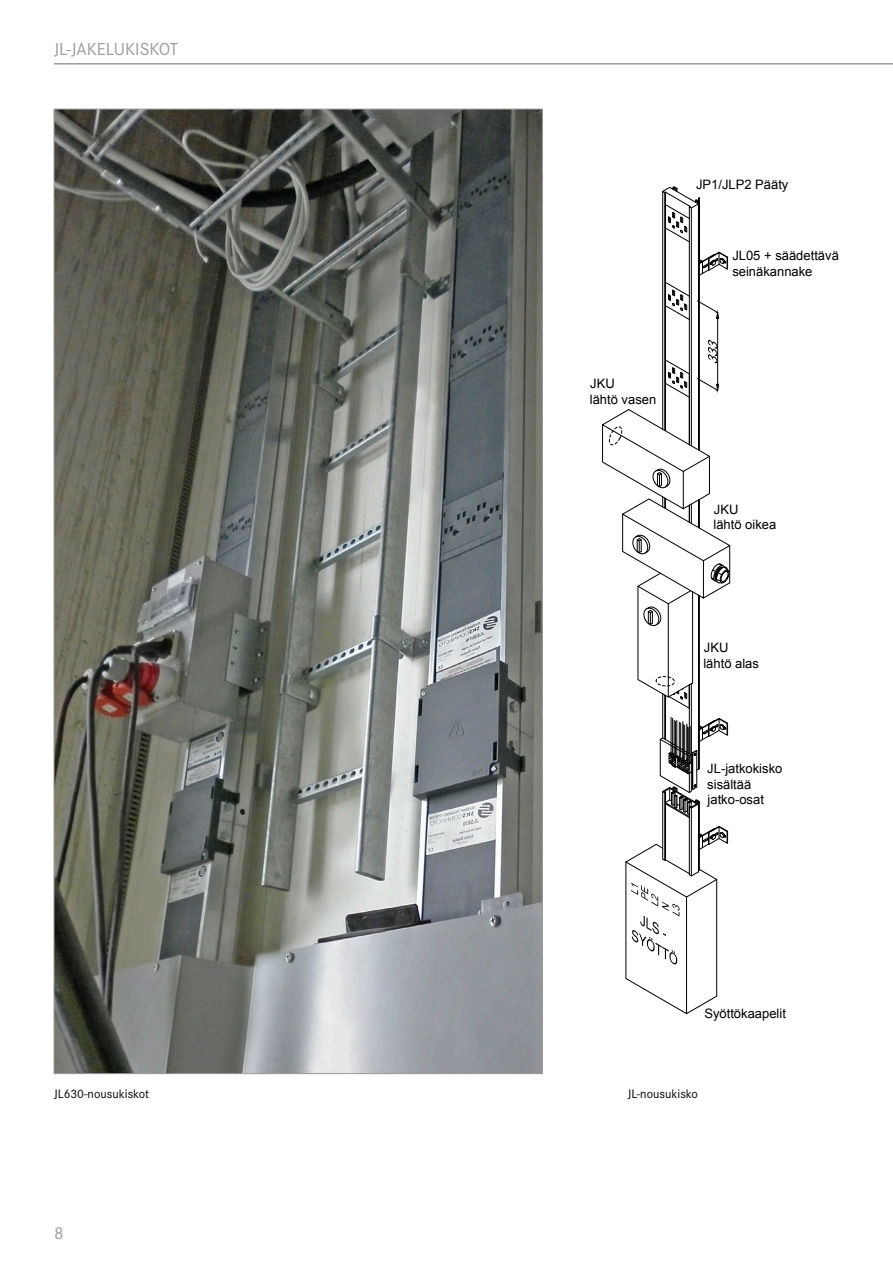
<style>
.page{position:relative;width:893px;height:1263px;background:#fff}
.page>*{position:absolute;margin:0;border:0;box-sizing:border-box;transform-origin:0 0}
.t1{font:18px "Corporate STOT";color:#9c9c9c}
.t2{font:13.05px/15.6px "Arial";color:#000}
.Leipis_musta_8_5pt_K{font:12.75px "Corporate STOT";color:#000}
</style>
<div class="page">
<hr style="left:54px;top:63px;width:839px;height:2px;background:#9c9c9c">
<svg style="left:602px;top:186px;width:129px;height:794px"></svg>
<img style="left:56px;top:111px;width:485px;height:961px">
<h1 class="t1" style="left:54px;top:39px;width:126px">JL-JAKELUKISKOT</h1>
<p class="t2" style="left:696px;top:176px;width:94px">JP1/JLP2 Pääty</p>
<p class="t2" style="left:732px;top:248px;width:108px">JL05 + säädettävä seinäkannake</p>
<p class="t2" style="left:590px;top:376px;width:68px">JKU<br>lähtö vasen</p>
<p class="t2" style="left:713px;top:501px;width:64px">JKU<br>lähtö oikea</p>
<p class="t2" style="left:703px;top:640px;width:57px">JKU lähtö alas</p>
<p class="t2" style="left:707px;top:761px;width:77px">JL-jatkokisko sisältää jatko-osat</p>
<p class="t2" style="left:704px;top:1006px;width:83px">Syöttökaapelit</p>
<p class="Leipis_musta_8_5pt_K" style="left:54px;top:1087px;width:97px">JL630-nousukiskot</p>
<p class="Leipis_musta_8_5pt_K" style="left:628px;top:1087px;width:72px">JL-nousukisko</p>
<h1 class="t1" style="left:54px;top:1223px;width:11px">8</h1>
</div>
